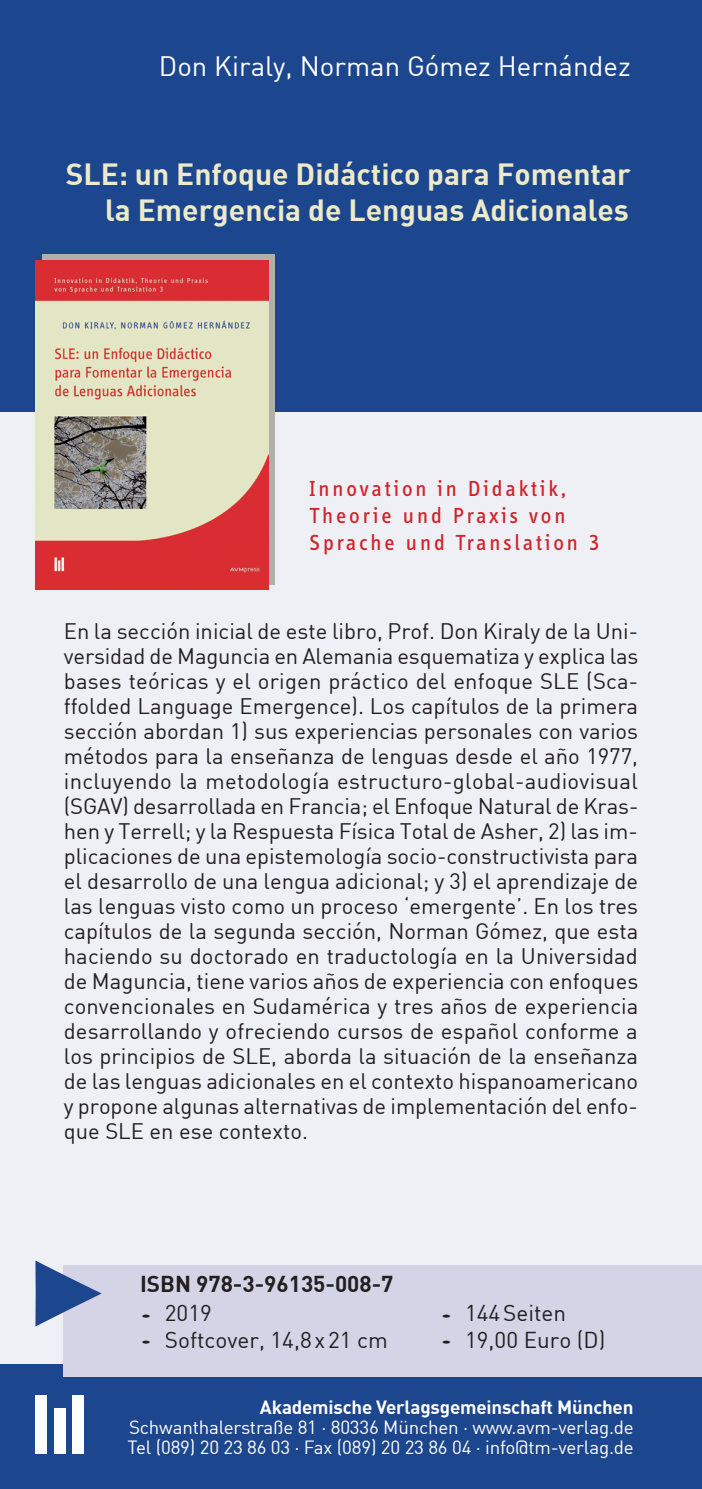
<style>
.page{position:relative;width:702px;height:1489px;background:#fff}
.page>*{position:absolute;margin:0;border:0;box-sizing:border-box;transform-origin:0 0}
.t1{font:700 35px "DIN";color:#edeacb}
.t2{font:700 30px/36px "DIN";color:#edeacb;text-align:right}
.t3{font:27.5px "DIN";color:#fff}
.t4{font:22.5px/27px "Info OT Disp";letter-spacing:.13em;color:#d1232a}
.t5{font:22.5px "DIN";color:#231f20}
.t6{font:700 22.5px "DIN";color:#231f20}
.t7{font:22px/25px "DIN";letter-spacing:-.005em;color:#231f20;text-align:justify}
.t8{font:18.75px/20px "DIN";letter-spacing:-.01em;color:#fff}
.t9{font:700 18.75px "DIN";letter-spacing:-.01em;color:#fff}
.s1{font-size:9px}
</style>
<div class="page">
<div style="left:0;top:366px;width:702px;height:1006px;background:#eff0f6"></div>
<div style="left:0;top:1364px;width:702px;height:124px;background:#1c468d"></div>
<div style="left:64px;top:1264px;width:638px;height:112px;background:#d4d4e6"></div>
<svg style="left:35px;top:1260px;width:67px;height:66px"></svg>
<div style="left:36px;top:1394px;width:11px;height:59px;background:#fff"></div>
<div style="left:54px;top:1407px;width:11px;height:46px;background:#fff"></div>
<div style="left:72px;top:1394px;width:12px;height:59px;background:#fff"></div>
<div style="left:0;top:0;width:702px;height:411px;background:#1c468d"></div>
<div style="left:42px;top:254px;width:232px;height:330px;background:#b0b0a9"></div>
<img style="left:36px;top:260px;width:232px;height:329px">
<p class="t3" style="left:159px;top:49px;width:473px">Don Kiraly, Norman Gómez Hernández</p>
<p class="t3" style="left:563px;top:49px;width:69px">Autor</p>
<h2 class="t2" style="left:66px;top:155px;width:566px">SLE: un Enfoque Didáctico para Fomentar la Emergencia de Lenguas Adicionales</h2>
<h1 class="t1" style="left:470px;top:153px;width:161px">Haupttitel</h1>
<p class="t4" style="left:309px;top:474px;width:291px">Innovation in Didaktik,<br>Theorie und Praxis von<br>Sprache und Translation 3</p>
<p class="t7" style="left:64px;top:618px;width:576px">En la sección inicial de este libro, Prof. Don Kiraly de la Uni&shy;versidad de Maguncia en Alemania esquematiza y explica las bases teóricas y el origen práctico del enfoque SLE (Sca&shy;ffolded Language Emergence). Los capítulos de la primera sección abordan 1) sus experiencias personales con varios métodos para la enseñanza de lenguas desde el año 1977, incluyendo la metodología estructuro-global-audiovisual (SGAV) desarrollada en Francia; el Enfoque Natural de Kras&shy;hen y Terrell; y la Respuesta Física Total de Asher, 2) las im&shy;plicaciones de una epistemología socio-constructivista para el desarrollo de una lengua adicional; y 3) el aprendizaje de las lenguas visto como un proceso ‘emergente’. En los tres capítulos de la segunda sección, Norman Gómez, que esta haciendo su doctorado en traductología en la Universidad de Maguncia, tiene varios años de experiencia con enfoques convencionales en Sudamérica y tres años de experiencia desarrollando y ofreciendo cursos de español conforme a los principios de SLE, aborda la situación de la enseñanza de las lenguas adicionales en el contexto hispanoamericano y propone algunas alternativas de implementación del enfo&shy;que SLE en ese contexto.</p>
<p class="t6" style="left:140px;top:1268px;width:255px">ISBN 978-3-96135-008-7</p>
<p class="t5" style="left:140px;top:1299px;width:73px"><span class="s1">•</span> 2019</p>
<p class="t5" style="left:140px;top:1325px;width:249px"><span class="s1">•</span> Softcover, 14,8x21 cm</p>
<p class="t5" style="left:440px;top:1299px;width:127px"><span class="s1">•</span> 144Seiten</p>
<p class="t5" style="left:440px;top:1325px;width:167px"><span class="s1">•</span> 19,00 Euro (D)</p>
<p class="t9" style="left:260px;top:1394px;width:375px">Akademische Verlagsgemeinschaft München</p>
<p class="t8" style="left:127px;top:1416px;width:508px">Schwanthalerstraße 81 · 80336 München · www.avm-verlag.de<br>Tel (089) 20 23 86 03 · Fax (089) 20 23 86 04 · info@tm-verlag.de</p>
</div>
